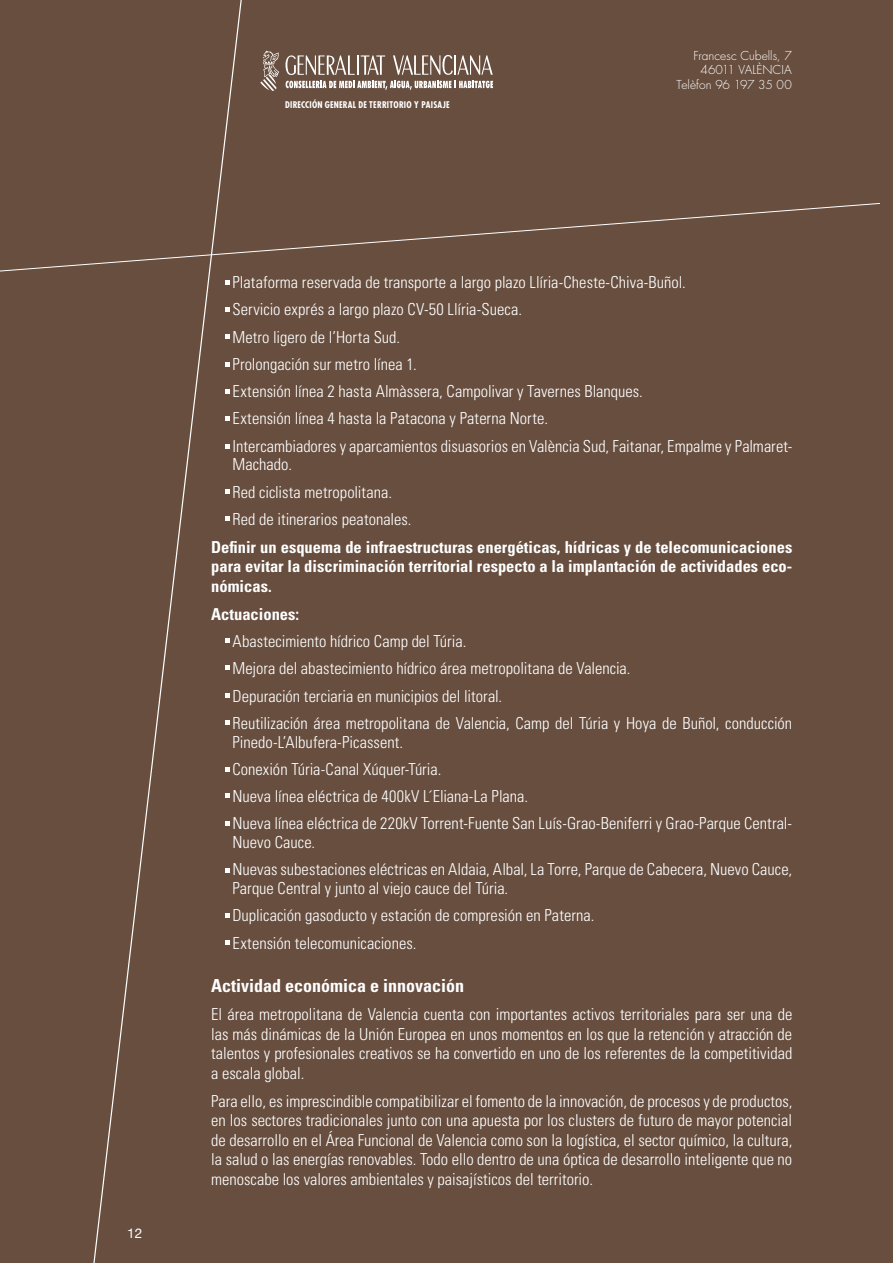
<style>
.page{position:relative;width:893px;height:1263px;background:#674e3f}
.page>*{position:absolute;margin:0;border:0;box-sizing:border-box;transform-origin:0 0}
._02_Areas_Subtitulo{font:700 condensed 18px "Univers";color:#fff}
._02_Areas_TXT_3_tabu{font:300 condensed 16.5px/18.8px "Univers";color:#fff}
._02_Areas_TXT{font:300 condensed 16.5px/19.5px "Univers";color:#fff;text-align:justify}
._02_Areas_TXT-2{font:700 condensed 16.5px/19.5px "Univers";color:#fff;text-align:justify}
.t1{font:13.5px "Helvetica Neue";color:#fff}
.t2{font:300 12px/14.4px "Futura";letter-spacing:.005em;color:#fff;text-align:right}
.t3{font:700 condensed 9px "Futura";letter-spacing:.025em;color:#fff}
</style>
<div class="page">
<svg style="left:93px;top:0;width:149px;height:1263px"></svg>
<svg style="left:0;top:202px;width:880px;height:71px"></svg>
<svg style="left:260px;top:51px;width:19px;height:40px"></svg>
<svg style="left:285px;top:55px;width:208px;height:35px"></svg>
<svg style="left:226px;top:280px;width:4px;height:4px"></svg>
<svg style="left:226px;top:307px;width:4px;height:4px"></svg>
<svg style="left:226px;top:334px;width:4px;height:5px"></svg>
<svg style="left:226px;top:362px;width:4px;height:5px"></svg>
<svg style="left:226px;top:390px;width:4px;height:4px"></svg>
<svg style="left:226px;top:416px;width:4px;height:5px"></svg>
<svg style="left:226px;top:445px;width:4px;height:4px"></svg>
<svg style="left:226px;top:489px;width:4px;height:4px"></svg>
<svg style="left:226px;top:517px;width:4px;height:4px"></svg>
<svg style="left:226px;top:639px;width:4px;height:4px"></svg>
<svg style="left:226px;top:665px;width:4px;height:4px"></svg>
<svg style="left:226px;top:693px;width:4px;height:4px"></svg>
<svg style="left:226px;top:721px;width:4px;height:4px"></svg>
<svg style="left:226px;top:767px;width:4px;height:4px"></svg>
<svg style="left:226px;top:793px;width:4px;height:5px"></svg>
<svg style="left:226px;top:822px;width:4px;height:4px"></svg>
<svg style="left:226px;top:868px;width:4px;height:4px"></svg>
<svg style="left:226px;top:913px;width:4px;height:5px"></svg>
<svg style="left:226px;top:941px;width:4px;height:4px"></svg>
<p class="t1" style="left:127px;top:1225px;width:17px">12</p>
<p class="t3" style="left:285px;top:99px;width:166px">DIRECCIÓN GENERAL DE TERRITORIO Y PAISAJE</p>
<p class="t2" style="left:677px;top:49px;width:117px">Francesc Cubells, 7<br>46011 Valènc ia<br>Telèfon 96 197 35 00</p>
<p class="_02_Areas_TXT_3_tabu" style="left:232px;top:273px;width:455px">Plataforma reservada de transporte a largo plazo Llíria-Cheste-Chiva-Buñol.</p>
<p class="_02_Areas_TXT_3_tabu" style="left:232px;top:300px;width:291px">Servicio exprés a largo plazo CV-50 Llíria-Sueca.</p>
<p class="_02_Areas_TXT_3_tabu" style="left:232px;top:327px;width:169px">Metro ligero de l’Horta Sud.</p>
<p class="_02_Areas_TXT_3_tabu" style="left:232px;top:355px;width:186px">Prolongación sur metro línea 1.</p>
<p class="_02_Areas_TXT_3_tabu" style="left:232px;top:382px;width:412px">Extensión línea 2 hasta Almàssera, Campolivar y Tavernes Blanques.</p>
<p class="_02_Areas_TXT_3_tabu" style="left:232px;top:409px;width:317px">Extensión línea 4 hasta la Patacona y Paterna Norte.</p>
<p class="_02_Areas_TXT_3_tabu" style="left:232px;top:436px;width:561px">Intercambiadores y aparcamientos disuasorios en València Sud, Faitanar, Empalme y Palmaret-<br>Machado.</p>
<p class="_02_Areas_TXT_3_tabu" style="left:232px;top:482px;width:161px">Red ciclista metropolitana.</p>
<p class="_02_Areas_TXT_3_tabu" style="left:232px;top:510px;width:181px">Red de itinerarios peatonales.</p>
<p class="_02_Areas_TXT-2" style="left:211px;top:537px;width:583px">Definir un esquema de infraestructuras energéticas, hídricas y de telecomunicaciones para evitar la discriminación territorial respecto a la implantación de actividades eco&shy;nómicas.</p>
<p class="_02_Areas_TXT-2" style="left:211px;top:604px;width:89px">Actuaciones:</p>
<p class="_02_Areas_TXT_3_tabu" style="left:232px;top:632px;width:235px">Abastecimiento hídrico Camp del Túria.</p>
<p class="_02_Areas_TXT_3_tabu" style="left:232px;top:659px;width:399px">Mejora del abastecimiento hídrico área metropolitana de Valencia.</p>
<p class="_02_Areas_TXT_3_tabu" style="left:232px;top:686px;width:271px">Depuración terciaria en municipios del litoral.</p>
<p class="_02_Areas_TXT_3_tabu" style="left:232px;top:714px;width:561px">Reutilización área metropolitana de Valencia, Camp del Túria y Hoya de Buñol, conducción<br>Pinedo-L’Albufera-Picassent.</p>
<p class="_02_Areas_TXT_3_tabu" style="left:232px;top:760px;width:210px">Conexión Túria-Canal Xúquer-Túria.</p>
<p class="_02_Areas_TXT_3_tabu" style="left:232px;top:787px;width:297px">Nueva línea eléctrica de 400kV L´Eliana-La Plana.</p>
<p class="_02_Areas_TXT_3_tabu" style="left:232px;top:814px;width:561px">Nueva línea eléctrica de 220kV Torrent-Fuente San Luís-Grao-Beniferri y Grao-Parque Central-<br>Nuevo Cauce.</p>
<p class="_02_Areas_TXT_3_tabu" style="left:232px;top:860px;width:561px">Nuevas subestaciones eléctricas en Aldaia, Albal, La Torre, Parque de Cabecera, Nuevo Cauce,<br>Parque Central y junto al viejo cauce del Túria.</p>
<p class="_02_Areas_TXT_3_tabu" style="left:232px;top:906px;width:363px">Duplicación gasoducto y estación de compresión en Paterna.</p>
<p class="_02_Areas_TXT_3_tabu" style="left:232px;top:933px;width:186px">Extensión telecomunicaciones.</p>
<p class="_02_Areas_Subtitulo" style="left:211px;top:975px;width:254px">Actividad económica e innovación</p>
<p class="_02_Areas_TXT" style="left:211px;top:1005px;width:583px">El área metropolitana de Valencia cuenta con importantes activos territoriales para ser una de las más dinámicas de la Unión Europea en unos momentos en los que la retención y atracción de talentos y profesionales creativos se ha convertido en uno de los referentes de la competitividad a escala global.</p>
<p class="_02_Areas_TXT" style="left:211px;top:1091px;width:583px">Para ello, es imprescindible compatibilizar el fomento de la innovación, de procesos y de productos, en los sectores tradicionales junto con una apuesta por los clusters de futuro de mayor potencial de desarrollo en el Área Funcional de Valencia como son la logística, el sector químico, la cultura, la salud o las energías renovables. Todo ello dentro de una óptica de desarrollo inteligente que no menoscabe los valores ambientales y paisajísticos del territorio.</p>
</div>
